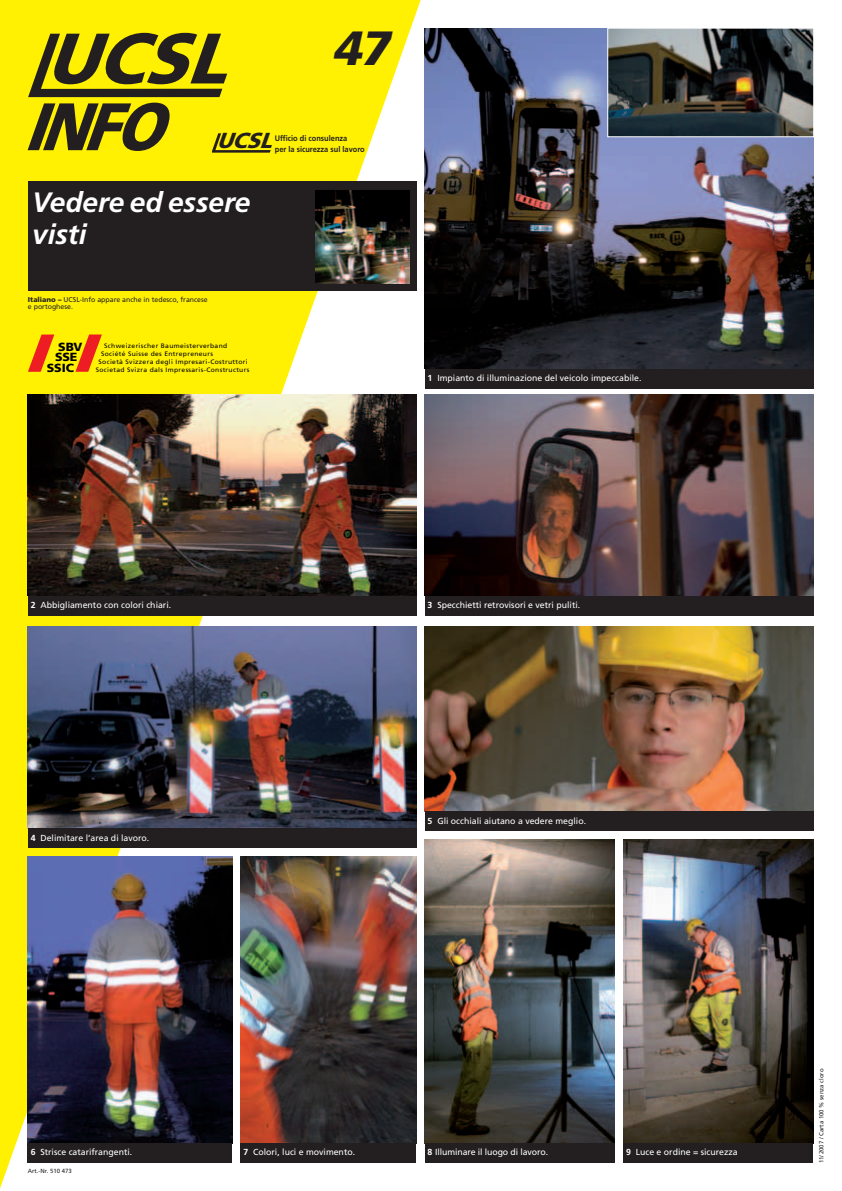
<style>
.page{position:relative;width:842px;height:1191px;background:#fff}
.page>*{position:absolute;margin:0;border:0;box-sizing:border-box;transform-origin:0 0}
.t1{font:italic 900 71.3px "Frutiger";color:#231f20}
.t2{font:italic 900 67px "Frutiger";color:#231f20;scale:.91 1}
.t3{font:italic 900 48px "Frutiger";color:#231f20}
.t4{font:italic 700 28px/32px "Frutiger";color:#fff}
.t5{font:italic 900 21.7px "Frutiger";color:#231f20}
.t6{font:900 11.8px "Frutiger";letter-spacing:-.01em;color:#000;scale:1.05 1}
.t7{font:8.8px "Frutiger";color:#fff}
.t8{font:700 8px "Frutiger";color:#231f20;scale:.93 1}
.t9{font:7px/7px "Frutiger";color:#231f20}
.t10{font:6.4px "Frutiger";letter-spacing:.05em;color:#000;scale:1.05 1}
.t11{font:6px "Frutiger";color:#231f20}
.s1{font-weight:900}
.s2{font-weight:700}
</style>
<div class="page">
<img style="left:425px;top:394px;width:388px;height:202px">
<div style="left:425px;top:596px;width:388px;height:19px;background:#231f20"></div>
<svg style="left:0;top:0;width:421px;height:1189px;fill:#fff101"></svg>
<img style="left:28px;top:856px;width:204px;height:287px">
<div style="left:28px;top:182px;width:388px;height:109px;background:#231f20"></div>
<img style="left:316px;top:190px;width:93px;height:94px">
<div style="left:28px;top:1143px;width:204px;height:19px;background:#231f20"></div>
<img style="left:240px;top:856px;width:176px;height:287px">
<div style="left:240px;top:1143px;width:176px;height:19px;background:#231f20"></div>
<img style="left:425px;top:839px;width:190px;height:304px">
<img style="left:623px;top:839px;width:190px;height:304px">
<div style="left:623px;top:1143px;width:190px;height:19px;background:#231f20"></div>
<img style="left:28px;top:394px;width:388px;height:202px">
<div style="left:28px;top:596px;width:388px;height:19px;background:#231f20"></div>
<img style="left:28px;top:627px;width:388px;height:201px">
<div style="left:28px;top:828px;width:388px;height:20px;background:#231f20"></div>
<img style="left:425px;top:627px;width:388px;height:184px">
<div style="left:425px;top:811px;width:388px;height:20px;background:#231f20"></div>
<img style="left:425px;top:29px;width:388px;height:340px">
<div style="left:425px;top:369px;width:388px;height:20px;background:#231f20"></div>
<div style="left:425px;top:1143px;width:190px;height:19px;background:#231f20"></div>
<img style="left:609px;top:30px;width:203px;height:105px">
<div style="left:607px;top:28px;width:207px;height:109px;border:1px solid #fff"></div>
<svg style="left:28px;top:334px;width:26px;height:38px"></svg>
<svg style="left:75px;top:334px;width:27px;height:38px"></svg>
<svg style="left:212px;top:133px;width:59px;height:20px"></svg>
<svg style="left:28px;top:34px;width:194px;height:63px"></svg>
<h1 class="t1" style="left:45px;top:30px;width:205px">UCSL</h1>
<h3 class="t3" style="left:334px;top:29px;width:59px">47</h3>
<h2 class="t2" style="left:23px;top:100px;width:178px">INFO</h2>
<h3 class="t5" style="left:217px;top:132px;width:64px">UCSL</h3>
<p class="t8" style="left:275px;top:135px;width:80px">Ufficio di consulenza</p>
<p class="t8" style="left:275px;top:146px;width:98px">per la sicurezza sul lavoro</p>
<h3 class="t4" style="left:32px;top:188px;width:220px">Vedere ed essere visti</h3>
<p class="t9" style="left:28px;top:296px;width:181px"><span class="s1">Italiano –</span> UCSL-Info appare anche in tedesco, francese e portoghese.</p>
<h3 class="t6" style="left:58px;top:342px;width:24px">SBV</h3>
<h3 class="t6" style="left:55px;top:352px;width:23px">SSE</h3>
<h3 class="t6" style="left:47px;top:363px;width:27px">SSIC</h3>
<p class="t10" style="left:104px;top:343px;width:119px">Schweizerischer Baumeisterverband</p>
<p class="t10" style="left:101px;top:351px;width:108px">Société Suisse des Entrepreneurs</p>
<p class="t10" style="left:99px;top:359px;width:144px">Società Svizzera degli Impresari-Costruttori</p>
<p class="t10" style="left:96px;top:367px;width:148px">Societad Svizra dals Impressaris-Constructurs</p>
<p class="t7" style="left:428px;top:374px;width:215px"><span class="s2">1</span> Impianto di illuminazione del veicolo impeccabile.</p>
<p class="t7" style="left:31px;top:601px;width:142px"><span class="s2">2</span> Abbigliamento con colori chiari.</p>
<p class="t7" style="left:31px;top:834px;width:120px"><span class="s2">4</span> Delimitare l’area di lavoro.</p>
<p class="t7" style="left:428px;top:601px;width:154px"><span class="s2">3</span> Specchietti retrovisori e vetri puliti.</p>
<p class="t7" style="left:428px;top:817px;width:160px"><span class="s2">5</span> Gli occhiali aiutano a vedere meglio.</p>
<p class="t7" style="left:31px;top:1148px;width:103px"><span class="s2">6</span> Strisce catarifrangenti.</p>
<p class="t7" style="left:243px;top:1148px;width:113px"><span class="s2">7</span> Colori, luci e movimento.</p>
<p class="t7" style="left:626px;top:1148px;width:113px"><span class="s2">9</span> Luce e ordine = sicurezza</p>
<p class="t7" style="left:428px;top:1148px;width:122px"><span class="s2">8</span> Illuminare il luogo di lavoro.</p>
<p class="t11" style="left:28px;top:1168px;width:45px">Art.-Nr. 510 473</p>
<p class="t11" style="left:819px;top:1162px;width:96px;rotate:-90deg">11/2007 / Carta 100 % senza cloro</p>
</div>
